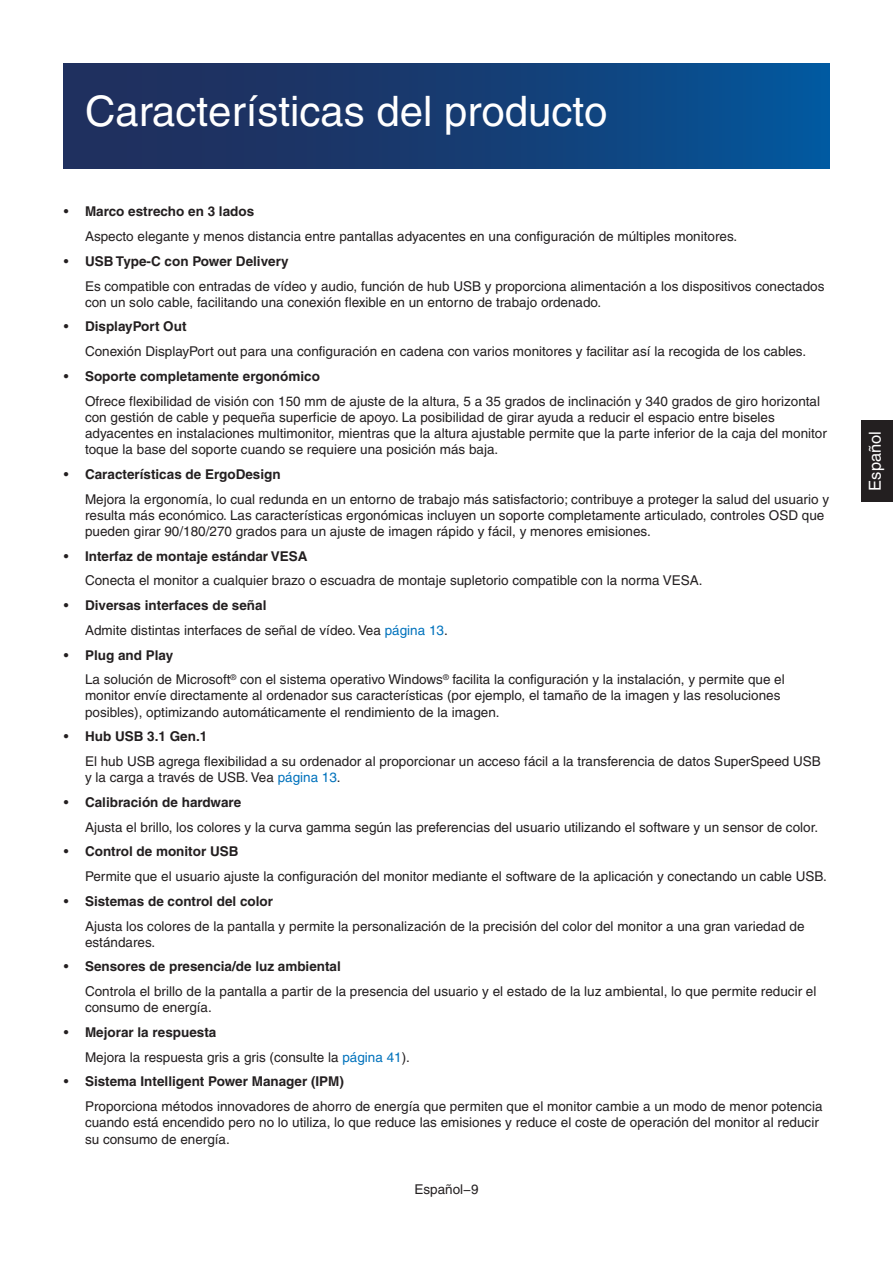
<style>
.page{position:relative;width:893px;height:1263px;background:#fff}
.page>*{position:absolute;margin:0;border:0;box-sizing:border-box;transform-origin:0 0}
.Preface_head{font:42px "Helvetica";color:#fff}
.t1{font:16.5px "Helvetica";color:#fff}
.Body_indent_level_1{font:13.5px/16.2px "Helvetica";color:#231f20}
.t2{font:700 13.5px "Helvetica";color:#231f20}
.s1{font-weight:400}
.s2{color:#0072bc}
</style>
<div class="page">
<div style="left:861px;top:420px;width:32px;height:81px;background:#231f20"></div>
<div style="left:64px;top:64px;width:765px;height:104px;background:linear-gradient(to right,#242954,#055497)"></div>
<p class="Preface_head" style="left:85px;top:87px;width:524px">Características del producto</p>
<p class="t2" style="left:64px;top:203px;width:192px"><span class="s1">•</span> Marco estrecho en 3 lados</p>
<p class="Body_indent_level_1" style="left:85px;top:228px;width:654px">Aspecto elegante y menos distancia entre pantallas adyacentes en una configuración de múltiples monitores.</p>
<p class="t2" style="left:64px;top:253px;width:226px"><span class="s1">•</span> USB Type-C con Power Delivery</p>
<p class="Body_indent_level_1" style="left:85px;top:278px;width:741px">Es compatible con entradas de vídeo y audio, función de hub USB y proporciona alimentación a los dispositivos conectados con un solo cable, facilitando una conexión flexible en un entorno de trabajo ordenado.</p>
<p class="t2" style="left:64px;top:318px;width:124px"><span class="s1">•</span> DisplayPort Out</p>
<p class="Body_indent_level_1" style="left:85px;top:343px;width:723px">Conexión DisplayPort out para una configuración en cadena con varios monitores y facilitar así la recogida de los cables.</p>
<p class="t2" style="left:64px;top:368px;width:258px"><span class="s1">•</span> Soporte completamente ergonómico</p>
<p class="Body_indent_level_1" style="left:85px;top:393px;width:743px">Ofrece flexibilidad de visión con 150 mm de ajuste de la altura, 5 a 35 grados de inclinación y 340 grados de giro horizontal con gestión de cable y pequeña superficie de apoyo. La posibilidad de girar ayuda a reducir el espacio entre biseles adyacentes en instalaciones multimonitor, mientras que la altura ajustable permite que la parte inferior de la caja del monitor toque la base del soporte cuando se requiere una posición más baja.</p>
<p class="t2" style="left:64px;top:466px;width:218px"><span class="s1">•</span> Características de ErgoDesign</p>
<p class="Body_indent_level_1" style="left:85px;top:491px;width:746px">Mejora la ergonomía, lo cual redunda en un entorno de trabajo más satisfactorio; contribuye a proteger la salud del usuario y resulta más económico. Las características ergonómicas incluyen un soporte completamente articulado, controles OSD que pueden girar 90/180/270 grados para un ajuste de imagen rápido y fácil, y menores emisiones.</p>
<p class="t2" style="left:64px;top:548px;width:245px"><span class="s1">•</span> Interfaz de montaje estándar VESA</p>
<p class="Body_indent_level_1" style="left:85px;top:573px;width:619px">Conecta el monitor a cualquier brazo o escuadra de montaje supletorio compatible con la norma VESA.</p>
<p class="t2" style="left:64px;top:597px;width:204px"><span class="s1">•</span> Diversas interfaces de señal</p>
<p class="Body_indent_level_1" style="left:85px;top:622px;width:364px">Admite distintas interfaces de señal de vídeo. Vea <span class="s2">página 13</span>.</p>
<p class="t2" style="left:64px;top:647px;width:111px"><span class="s1">•</span> Plug and Play</p>
<p class="Body_indent_level_1" style="left:85px;top:671px;width:701px">La solución de Microsoft<sup>®</sup> con el sistema operativo Windows<sup>®</sup> facilita la configuración y la instalación, y permite que el monitor envíe directamente al ordenador sus características (por ejemplo, el tamaño de la imagen y las resoluciones posibles), optimizando automáticamente el rendimiento de la imagen.</p>
<p class="t2" style="left:64px;top:728px;width:145px"><span class="s1">•</span> Hub USB 3.1 Gen.1</p>
<p class="Body_indent_level_1" style="left:85px;top:753px;width:737px">El hub USB agrega flexibilidad a su ordenador al proporcionar un acceso fácil a la transferencia de datos SuperSpeed USB y la carga a través de USB. Vea <span class="s2">página 13</span>.</p>
<p class="t2" style="left:64px;top:794px;width:179px"><span class="s1">•</span> Calibración de hardware</p>
<p class="Body_indent_level_1" style="left:85px;top:819px;width:735px">Ajusta el brillo, los colores y la curva gamma según las preferencias del usuario utilizando el software y un sensor de color.</p>
<p class="t2" style="left:64px;top:843px;width:176px"><span class="s1">•</span> Control de monitor USB</p>
<p class="Body_indent_level_1" style="left:85px;top:868px;width:743px">Permite que el usuario ajuste la configuración del monitor mediante el software de la aplicación y conectando un cable USB.</p>
<p class="t2" style="left:64px;top:893px;width:211px"><span class="s1">•</span> Sistemas de control del color</p>
<p class="Body_indent_level_1" style="left:85px;top:918px;width:721px">Ajusta los colores de la pantalla y permite la personalización de la precisión del color del monitor a una gran variedad de estándares.</p>
<p class="t2" style="left:64px;top:958px;width:279px"><span class="s1">•</span> Sensores de presencia/de luz ambiental</p>
<p class="Body_indent_level_1" style="left:85px;top:983px;width:733px">Controla el brillo de la pantalla a partir de la presencia del usuario y el estado de la luz ambiental, lo que permite reducir el consumo de energía.</p>
<p class="t2" style="left:64px;top:1024px;width:154px"><span class="s1">•</span> Mejorar la respuesta</p>
<p class="Body_indent_level_1" style="left:85px;top:1049px;width:326px">Mejora la respuesta gris a gris (consulte la <span class="s2">página 41</span>).</p>
<p class="t2" style="left:64px;top:1073px;width:282px"><span class="s1">•</span> Sistema Intelligent Power Manager (IPM)</p>
<p class="Body_indent_level_1" style="left:85px;top:1098px;width:739px">Proporciona métodos innovadores de ahorro de energía que permiten que el monitor cambie a un modo de menor potencia cuando está encendido pero no lo utiliza, lo que reduce las emisiones y reduce el coste de operación del monitor al reducir su consumo de energía.</p>
<p class="Body_indent_level_1" style="left:414px;top:1181px;width:66px">Español−9</p>
<p class="t1" style="left:865px;top:491px;width:61px;rotate:-90deg">Español</p>
</div>
